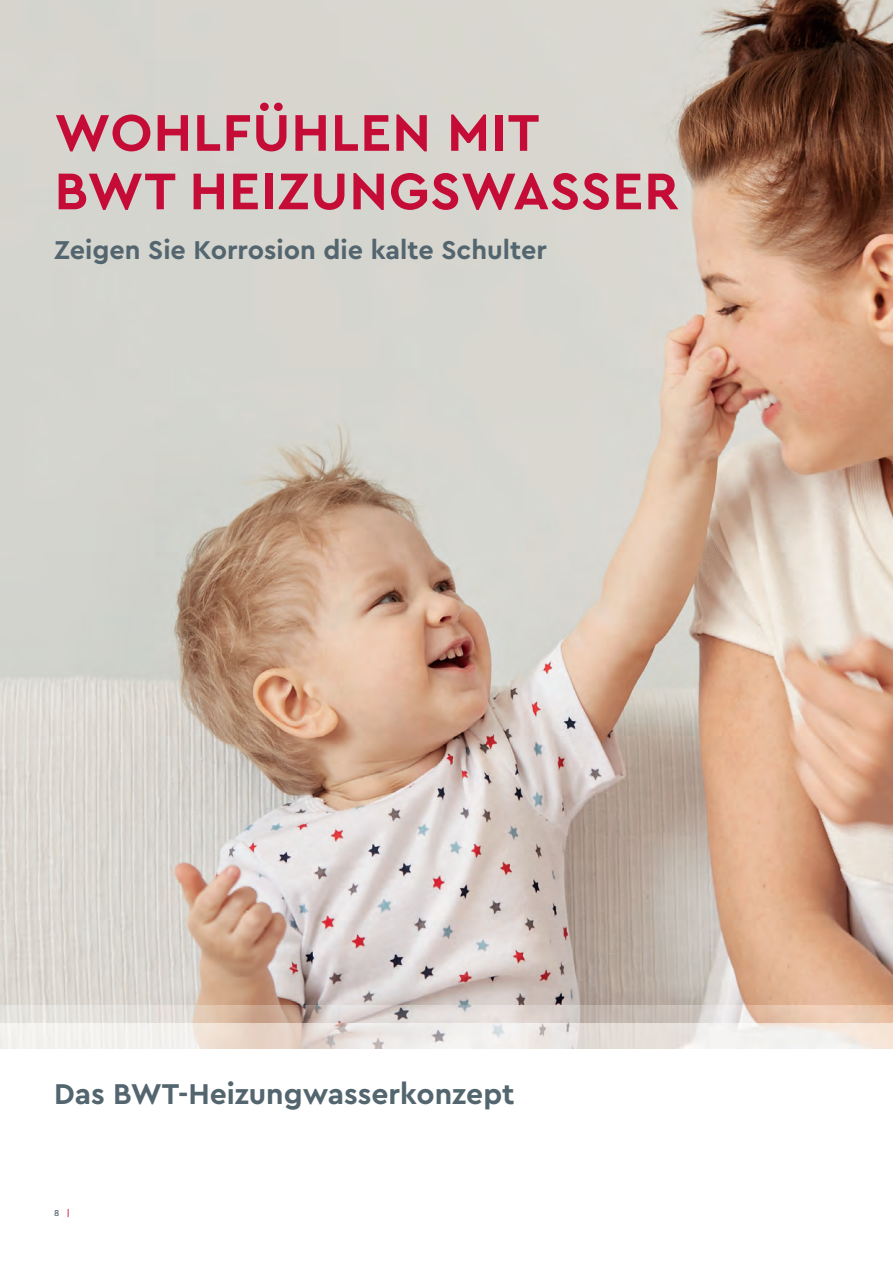
<style>
.page{position:relative;width:893px;height:1263px;background:#fff}
.page>*{position:absolute;margin:0;border:0;box-sizing:border-box;transform-origin:0 0}
.t1{font:700 54px/58.5px "Cera PRO";letter-spacing:.02em;color:#c40c37}
.t2{font:700 30px "Cera PRO";color:#53656e}
.t3{font:700 27px "Cera PRO";color:#53656e}
.t4{font:500 9px "Cera PRO";color:#53656e}
.s1{color:#c40c37}
</style>
<div class="page">
<img style="left:0;top:0;width:893px;height:1048px">
<h1 class="t1" style="left:55px;top:101px;width:626px">WOHLFÜHLEN MIT<br>BWT HEIZUNGSWASSER</h1>
<p class="t3" style="left:54px;top:232px;width:494px">Zeigen Sie Korrosion die kalte Schulter</p>
<p class="t2" style="left:54px;top:1074px;width:462px">Das BWT-Heizungwasserkonzept</p>
<p class="t4" style="left:54px;top:1207px;width:17px">8 <span class="s1">|</span></p>
</div>
